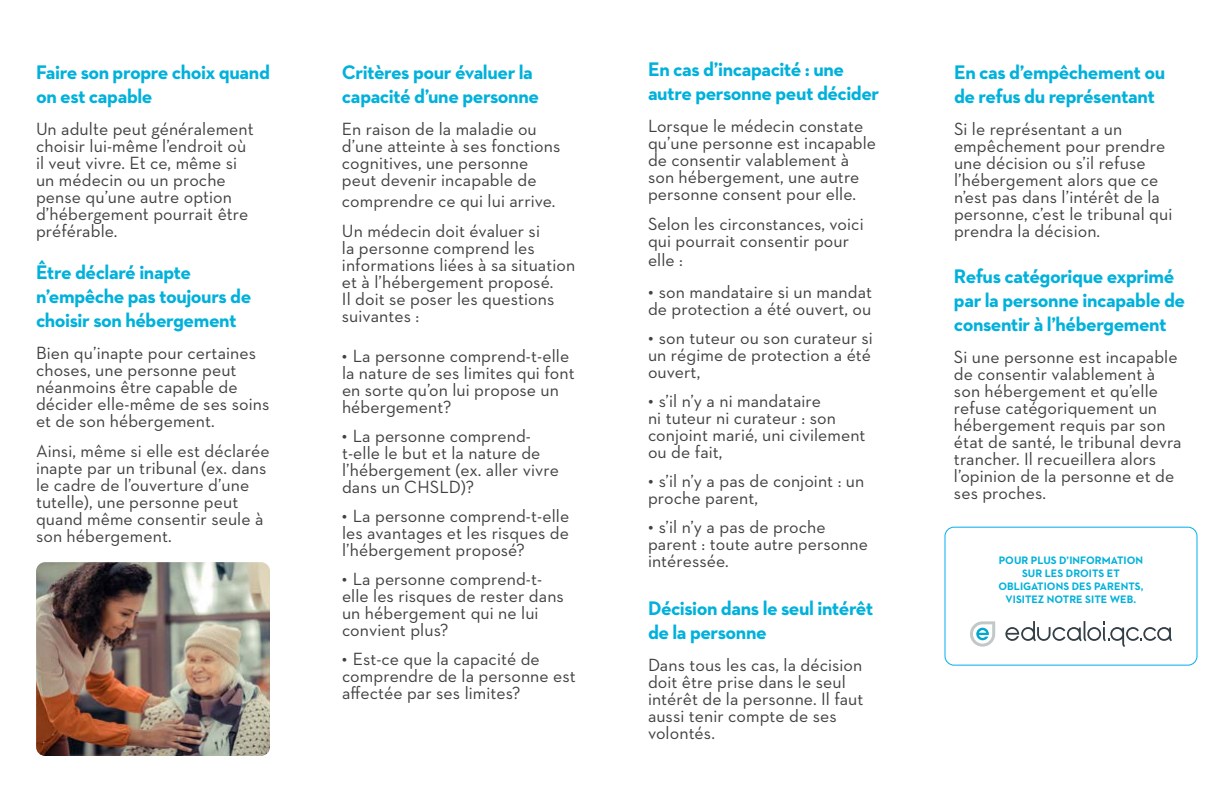
<style>
.page{position:relative;width:1224px;height:792px;background:#fff}
.page>*{position:absolute;margin:0;border:0;box-sizing:border-box;transform-origin:0 0}
.t1{font:700 20px/24px "Neutraface 2 Text";letter-spacing:-.025em;color:#00b1db}
.t2{font:18px/17px "Neutraface 2 Text";letter-spacing:.005em;color:#414042}
.t3{font:18px/17px "Neutra Text";letter-spacing:.005em;color:#414042}
.t4{font:700 11px/13.2px "Neutraface 2 Text";letter-spacing:.005em;color:#00b1db;text-align:center}
.s1{font-family:"Neutra Text";font-size:20px}
</style>
<div class="page">
<img style="left:36px;top:562px;width:234px;height:194px">
<svg style="left:970px;top:621px;width:25px;height:26px"></svg>
<svg style="left:1005px;top:621px;width:167px;height:26px"></svg>
<div style="left:944px;top:527px;width:254px;height:139px;border:1px solid #00aeef;border-radius:9px"></div>
<p class="t1" style="left:36px;top:60px;width:235px">Faire son propre choix quand on est capable</p>
<p class="t3" style="left:36px;top:120px;width:219px">Un adulte peut généralement choisir lui-même l’endroit où il veut vivre. Et ce, même si un médecin ou un proche pense qu’une autre option d’hébergement pourrait être préférable.</p>
<p class="t1" style="left:36px;top:260px;width:217px">Être déclaré inapte n’empêche pas toujours de choisir son hébergement</p>
<p class="t2" style="left:36px;top:344px;width:235px">Bien qu’inapte pour certaines choses, une personne peut néanmoins être capable de décider elle-même de ses soins et de son hébergement.</p>
<p class="t2" style="left:36px;top:442px;width:235px">Ainsi, même si elle est déclarée inapte par un tribunal (ex. dans le cadre de l’ouverture d’une tutelle), une personne peut quand même consentir seule à son hébergement.</p>
<p class="t1" style="left:342px;top:60px;width:199px">Critères pour évaluer la capacité d’une personne</p>
<p class="t2" style="left:342px;top:120px;width:220px">En raison de la maladie ou d’une atteinte à ses fonctions cognitives, une personne peut devenir incapable de</p>
<p class="t2" style="left:342px;top:185px;width:215px;line-height:30px">comprendre ce qui lui arrive.<br>Un médecin doit évaluer si</p>
<p class="t2" style="left:342px;top:239px;width:235px">la personne comprend les informations liées à sa situation et à l’hébergement proposé.<br>Il doit se poser les questions suivantes :</p>
<p class="t2" style="left:342px;top:347px;width:234px"><span class="s1">•</span> La personne comprend-t-elle la nature de ses limites qui font en sorte qu’on lui propose un hébergement?</p>
<p class="t2" style="left:342px;top:427px;width:218px"><span class="s1">•</span> La personne comprend&shy;t-elle le but et la nature de l’hébergement (ex. aller vivre dans un CHSLD)?</p>
<p class="t2" style="left:342px;top:507px;width:229px;text-align:justify"><span class="s1">•</span> La personne comprend-t-elle les avantages et les risques de l’hébergement proposé?</p>
<p class="t2" style="left:342px;top:570px;width:223px"><span class="s1">•</span> La personne comprend-t&shy;elle les risques de rester dans un hébergement qui ne lui convient plus?</p>
<p class="t2" style="left:342px;top:650px;width:235px"><span class="s1">•</span> Est-ce que la capacité de comprendre de la personne est affectée par ses limites?</p>
<p class="t1" style="left:648px;top:57px;width:233px">En cas d’incapacité : une autre personne peut décider</p>
<p class="t2" style="left:648px;top:117px;width:230px">Lorsque le médecin constate qu’une personne est incapable de consentir valablement à son hébergement, une autre personne consent pour elle.</p>
<p class="t2" style="left:648px;top:215px;width:217px">Selon les circonstances, voici qui pourrait consentir pour</p>
<p class="t2" style="left:648px;top:251px;width:36px">elle :</p>
<p class="t2" style="left:648px;top:283px;width:226px"><span class="s1">•</span> son mandataire si un mandat de protection a été ouvert, ou</p>
<p class="t2" style="left:648px;top:329px;width:226px;text-align:justify"><span class="s1">•</span> son tuteur ou son curateur si un régime de protection a été ouvert,</p>
<p class="t2" style="left:648px;top:392px;width:219px"><span class="s1">•</span> s’il n’y a ni mandataire<br>ni tuteur ni curateur : son conjoint marié, uni civilement ou de fait,</p>
<p class="t2" style="left:648px;top:472px;width:218px"><span class="s1">•</span> s’il n’y a pas de conjoint : un proche parent,</p>
<p class="t2" style="left:648px;top:518px;width:222px"><span class="s1">•</span> s’il n’y a pas de proche parent : toute autre personne intéressée.</p>
<p class="t1" style="left:648px;top:596px;width:227px">Décision dans le seul intérêt de la personne</p>
<p class="t2" style="left:648px;top:657px;width:217px">Dans tous les cas, la décision doit être prise dans le seul intérêt de la personne. Il faut aussi tenir compte de ses volontés.</p>
<p class="t1" style="left:954px;top:60px;width:213px">En cas d’empêchement ou de refus du représentant</p>
<p class="t2" style="left:954px;top:120px;width:220px">Si le représentant a un empêchement pour prendre une décision ou s’il refuse l’hébergement alors que ce n’est pas dans l’intérêt de la personne, c’est le tribunal qui prendra la décision.</p>
<p class="t1" style="left:954px;top:264px;width:233px">Refus catégorique exprimé par la personne incapable de consentir à l’hébergement</p>
<p class="t2" style="left:954px;top:348px;width:229px">Si une personne est incapable de consentir valablement à son hébergement et qu’elle refuse catégoriquement un hébergement requis par son état de santé, le tribunal devra trancher. Il recueillera alors l’opinion de la personne et de ses proches.</p>
<p class="t4" style="left:998px;top:553px;width:146px">POUR PLUS D’INFORMATION<br>SUR LES DROITS ET<br>OBLIGATIONS DES PARENTS,<br>VISITEZ NOTRE SITE WEB.</p>
</div>
